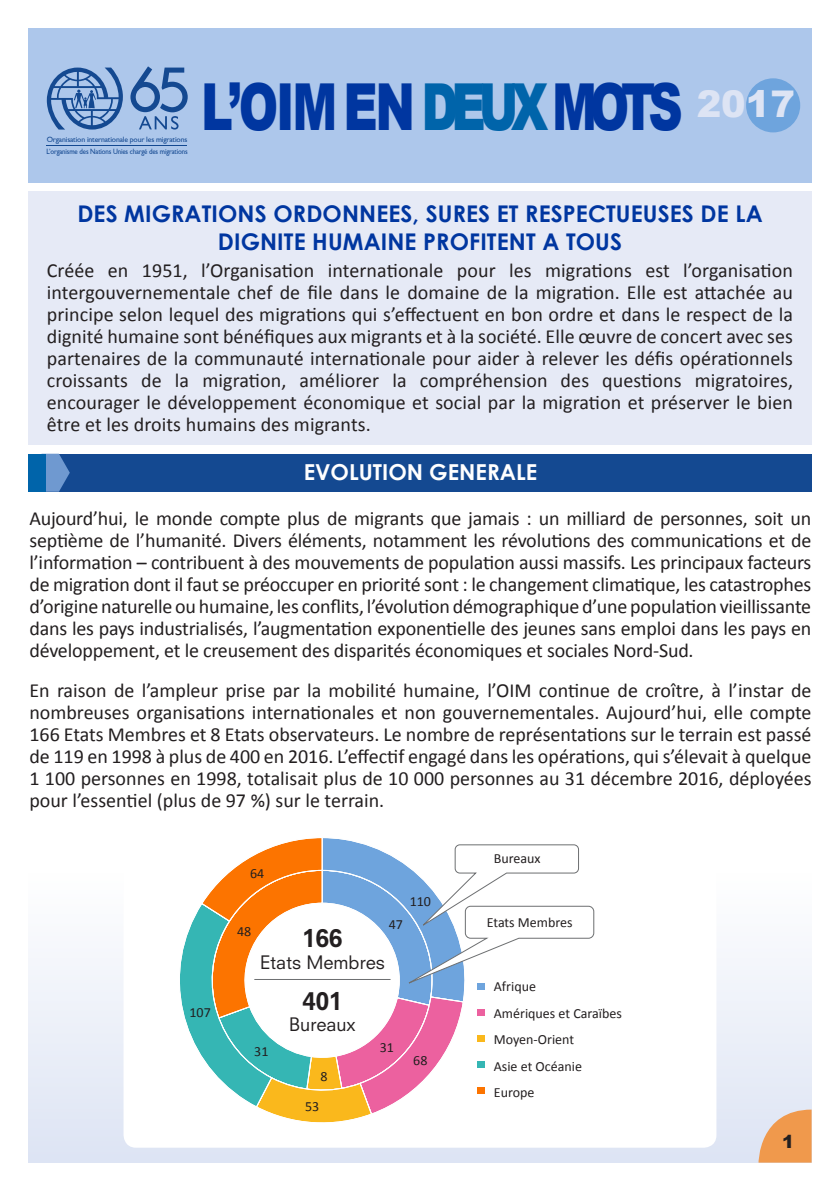
<style>
.page{position:relative;width:840px;height:1191px;background:#fff}
.page>*{position:absolute;margin:0;border:0;box-sizing:border-box;transform-origin:0 0}
.t1{font:900 64.8px "Arial";letter-spacing:-.15em;color:#0036a0;scale:.73 1}
.t2{font:900 36.8px "Arial";color:#dde4f4}
.t3{font:800 24px "Neuzeit SLT Std";color:#231f20}
.t4{font:700 23px/27.6px "Century Gothic";letter-spacing:.005em;color:#0036a0;text-align:center}
.t5{font:700 22px "Century Gothic";color:#fff}
.t6{font:20px/22px "Calibri";color:#231f20;text-align:justify}
.t7{font:18px "Neuzeit SLT Std";color:#231f20}
.t8{font:900 18px "Arial";color:#231f20}
.t9{font:14px/26.4px "Calibri";color:#231f20}
.t10{font:7.6px "Gill Sans";letter-spacing:-.02em;color:#144991;scale:.89 1}
.t11{font:7.6px "Gill Sans";letter-spacing:-.02em;color:#144991}
.s1{color:#0064aa}
</style>
<div class="page">
<div style="left:28px;top:833px;width:783px;height:329px;background:linear-gradient(to bottom,#fff,#dee4f4)"></div>
<div style="left:123px;top:829px;width:593px;height:318px;background:#fff;border-radius:13px"></div>
<div style="left:28px;top:28px;width:783px;height:154px;background:#adc7eb"></div>
<div style="left:28px;top:191px;width:783px;height:253px;background:#e6eaf6"></div>
<div style="left:28px;top:454px;width:783px;height:38px;background:#144991"></div>
<svg style="left:47px;top:68px;width:76px;height:62px"></svg>
<svg style="left:130px;top:66px;width:57px;height:64px"></svg>
<hr style="left:46px;top:145px;width:141px;height:1px;background:#144991">
<div style="left:745px;top:78px;width:54px;height:54px;background:#6ea4dd;border-radius:50%"></div>
<svg style="left:45px;top:454px;width:25px;height:38px"></svg>
<div style="left:28px;top:454px;width:17px;height:38px;background:#0064aa"></div>
<svg style="left:180px;top:838px;width:414px;height:285px"></svg>
<hr style="left:254px;top:979px;width:136px;height:1px;background:#6d6f71">
<svg style="left:758px;top:1109px;width:53px;height:53px;background:#ecaa71"></svg>
<p class="t11" style="left:47px;top:135px;width:142px">Organisation internationale pour les migrations</p>
<p class="t10" style="left:46px;top:147px;width:160px">L’organisme des Nations Unies chargé des migrations</p>
<h1 class="t1" style="left:201px;top:60px;width:660px">L’OIM EN <span class="s1">DEUX</span> MOTS</h1>
<h2 class="t2" style="left:696px;top:77px;width:100px">2017</h2>
<p class="t4" style="left:77px;top:199px;width:686px">DES MIGRATIONS ORDONNEES, SURES ET RESPECTUEUSES DE LA<br>DIGNITE HUMAINE PROFITENT A TOUS</p>
<p class="t6" style="left:47px;top:260px;width:747px">Créée en 1951, l’Organisation internationale pour les migrations est l’organisation intergouvernementale chef de file dans le domaine de la migration. Elle est attachée au principe selon lequel des migrations qui s’effectuent en bon ordre et dans le respect de la dignité humaine sont bénéfiques aux migrants et à la société. Elle œuvre de concert avec ses partenaires de la communauté internationale pour aider à relever les défis opérationnels croissants de la migration, améliorer la compréhension des questions migratoires, encourager le développement économique et social par la migration et préserver le bien être et les droits humains des migrants.</p>
<p class="t5" style="left:303px;top:455px;width:235px">EVOLUTION GENERALE</p>
<p class="t6" style="left:29px;top:507px;width:783px">Aujourd’hui, le monde compte plus de migrants que jamais : un milliard de personnes, soit un septième de l’humanité. Divers éléments, notamment les révolutions des communications et de l’information – contribuent à des mouvements de population aussi massifs. Les principaux facteurs de migration dont il faut se préoccuper en priorité sont : le changement climatique, les catastrophes d’origine naturelle ou humaine, les conflits, l’évolution démographique d’une population vieillissante dans les pays industrialisés, l’augmentation exponentielle des jeunes sans emploi dans les pays en développement, et le creusement des disparités économiques et sociales Nord-Sud.</p>
<p class="t6" style="left:29px;top:679px;width:783px">En raison de l’ampleur prise par la mobilité humaine, l’OIM continue de croître, à l’instar de nombreuses organisations internationales et non gouvernementales. Aujourd’hui, elle compte 166 Etats Membres et 8 Etats observateurs. Le nombre de représentations sur le terrain est passé de 119 en 1998 à plus de 400 en 2016. L’effectif engagé dans les opérations, qui s’élevait à quelque 1 100 personnes en 1998, totalisait plus de 10 000 personnes au 31 décembre 2016, déployées pour l’essentiel (plus de 97 %) sur le terrain.</p>
<p class="t9" style="left:189px;top:998px;width:23px">107</p>
<p class="t9" style="left:250px;top:860px;width:16px">64</p>
<p class="t9" style="left:409px;top:888px;width:23px">110</p>
<p class="t9" style="left:493px;top:844px;width:48px">Bureaux</p>
<p class="t9" style="left:388px;top:911px;width:16px">47</p>
<p class="t9" style="left:486px;top:909px;width:87px">Etats Membres</p>
<p class="t9" style="left:237px;top:918px;width:16px">48</p>
<p class="t3" style="left:302px;top:923px;width:42px">166</p>
<p class="t7" style="left:260px;top:951px;width:126px">Etats Membres</p>
<p class="t3" style="left:302px;top:986px;width:42px">401</p>
<p class="t7" style="left:289px;top:1013px;width:68px">Bureaux</p>
<p class="t9" style="left:493px;top:973px;width:129px">Afrique<br>Amériques et Caraïbes<br>Moyen-Orient<br>Asie et Océanie<br>Europe</p>
<p class="t9" style="left:379px;top:1034px;width:16px">31</p>
<p class="t9" style="left:254px;top:1038px;width:16px">31</p>
<p class="t9" style="left:413px;top:1046px;width:16px">68</p>
<p class="t9" style="left:320px;top:1063px;width:9px">8</p>
<p class="t9" style="left:305px;top:1093px;width:16px">53</p>
<p class="t8" style="left:781px;top:1128px;width:14px">1</p>
</div>
